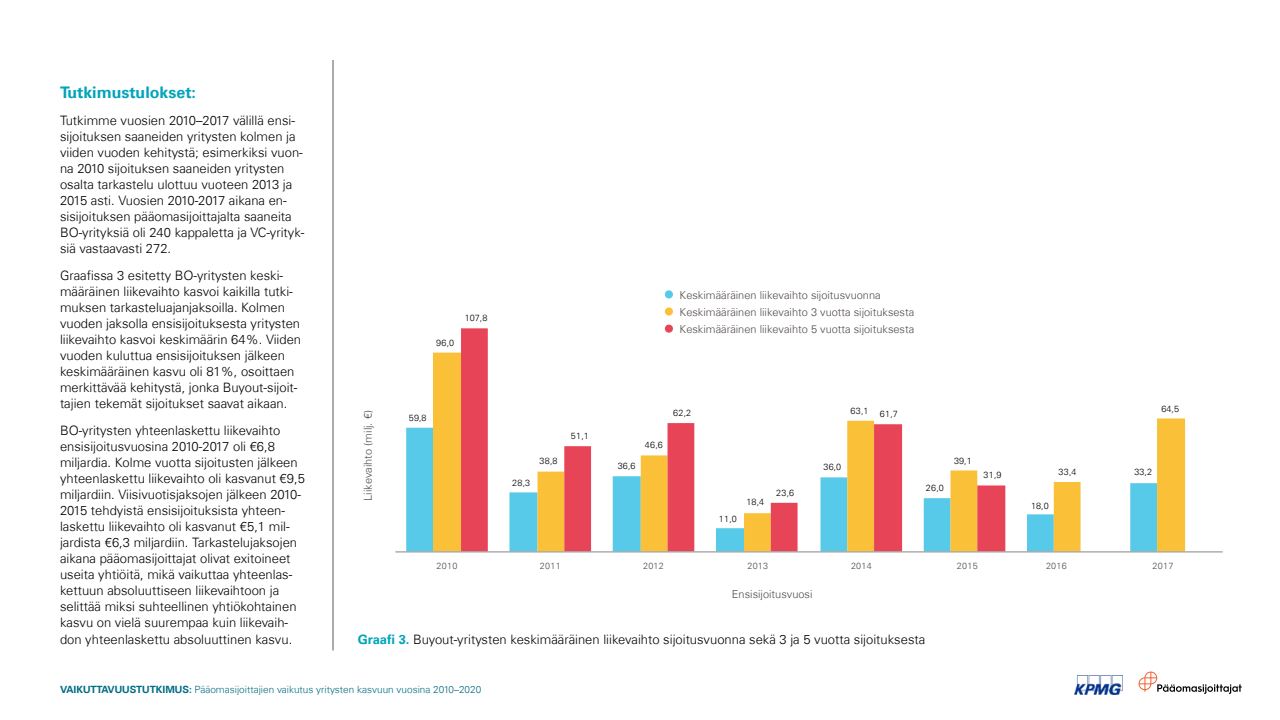
<style>
.page{position:relative;width:1280px;height:720px;background:#fff}
.page>*{position:absolute;margin:0;border:0;box-sizing:border-box;transform-origin:0 0}
.t1{font:700 16px "Universfor KPMG";color:#00a4bb}
.t2{font:300 13px/16px "Universfor KPMG";color:#000}
.t3{font:300 11px/17px "Universfor KPMG";color:#524b48}
.t4{font:300 10px "Universfor KPMG";color:#006c83}
.t5{font:300 9px "Universfor KPMG";letter-spacing:.03em;color:#000}
.t6{font:300 9px "Universfor KPMG";letter-spacing:.03em;color:#524b48}
.s1{font-weight:700;color:#00a4bb}
.s2{font-weight:700}
</style>
<div class="page">
<div style="left:406px;top:428px;width:27px;height:123px;background:#57c9e9"></div>
<svg style="left:433px;top:353px;width:752px;height:198px"></svg>
<svg style="left:461px;top:328px;width:544px;height:223px"></svg>
<hr style="left:395px;top:552px;width:828px;height:1px;background:#858585">
<div style="left:665px;top:290px;width:8px;height:8px;background:#57c9e9;border-radius:50%"></div>
<div style="left:665px;top:307px;width:8px;height:9px;background:#fac038;border-radius:50%"></div>
<div style="left:665px;top:325px;width:8px;height:8px;background:#e84457;border-radius:50%"></div>
<hr style="left:333px;top:60px;width:1px;height:590px;background:#58595b">
<p class="t1" style="left:60px;top:83px;width:138px">Tutkimustulokset:</p>
<p class="t2" style="left:60px;top:113px;width:246px">Tutkimme vuosien 2010–2017 välillä ensi&shy;sijoituksen saaneiden yritysten kolmen ja viiden vuoden kehitystä; esimerkiksi vuon&shy;na 2010 sijoituksen saaneiden yritysten osalta tarkastelu ulottuu vuoteen 2013 ja 2015 asti. Vuosien 2010-2017 aikana en&shy;sisijoituksen pääomasijoittajalta saaneita BO-yrityksiä oli 240 kappaletta ja VC-yrityk&shy;siä vastaavasti 272.</p>
<p class="t2" style="left:60px;top:268px;width:243px">Graafissa 3 esitetty BO-yritysten keski&shy;määräinen liikevaihto kasvoi kaikilla tutki&shy;muksen tarkasteluajanjaksoilla. Kolmen vuoden jaksolla ensisijoituksesta yritysten liikevaihto kasvoi keskimäärin 64%. Viiden vuoden kuluttua ensisijoituksen jälkeen keskimääräinen kasvu oli 81%, osoittaen merkittävää kehitystä, jonka Buyout-sijoit&shy;tajien tekemät sijoitukset saavat aikaan.</p>
<p class="t2" style="left:60px;top:423px;width:246px">BO-yritysten yhteenlaskettu liikevaihto ensisijoitusvuosina 2010-2017 oli €6,8 miljardia. Kolme vuotta sijoitusten jälkeen yhteenlaskettu liikevaihto oli kasvanut €9,5 miljardiin. Viisivuotisjaksojen jälkeen 2010- 2015 tehdyistä ensisijoituksista yhteen&shy;laskettu liikevaihto oli kasvanut €5,1 mil&shy;jardista €6,3 miljardiin. Tarkastelujaksojen aikana pääomasijoittajat olivat exitoineet useita yhtiöitä, mikä vaikuttaa yhteenlas&shy;kettuun absoluuttiseen liikevaihtoon ja selittää miksi suhteellinen yhtiökohtainen kasvu on vielä suurempaa kuin liikevaih&shy;don yhteenlaskettu absoluuttinen kasvu.</p>
<p class="t3" style="left:359px;top:501px;width:92px;rotate:-90deg">Liikevaihto (milj. €)</p>
<p class="t5" style="left:436px;top:338px;width:19px">96,0</p>
<p class="t5" style="left:465px;top:313px;width:24px">107,8</p>
<p class="t5" style="left:409px;top:412px;width:19px">59,8</p>
<p class="t5" style="left:512px;top:477px;width:19px">28,3</p>
<p class="t5" style="left:540px;top:455px;width:19px">38,8</p>
<p class="t5" style="left:571px;top:430px;width:19px">51,1</p>
<p class="t6" style="left:437px;top:561px;width:22px">2010</p>
<p class="t6" style="left:540px;top:561px;width:22px">2011</p>
<p class="t3" style="left:680px;top:287px;width:236px">Keskimääräinen liikevaihto sijoitusvuonna<br>Keskimääräinen liikevaihto 3 vuotta sijoituksesta<br>Keskimääräinen liikevaihto 5 vuotta sijoituksesta</p>
<p class="t5" style="left:618px;top:460px;width:19px">36,6</p>
<p class="t5" style="left:645px;top:439px;width:19px">46,6</p>
<p class="t5" style="left:673px;top:407px;width:19px">62,2</p>
<p class="t6" style="left:643px;top:561px;width:22px">2012</p>
<p class="t5" style="left:719px;top:513px;width:19px">11,0</p>
<p class="t5" style="left:746px;top:496px;width:19px">18,4</p>
<p class="t5" style="left:776px;top:487px;width:19px">23,6</p>
<p class="t5" style="left:851px;top:405px;width:19px">63,1</p>
<p class="t5" style="left:880px;top:408px;width:19px">61,7</p>
<p class="t5" style="left:823px;top:461px;width:19px">36,0</p>
<p class="t5" style="left:926px;top:482px;width:19px">26,0</p>
<p class="t5" style="left:954px;top:455px;width:19px">39,1</p>
<p class="t5" style="left:983px;top:470px;width:19px">31,9</p>
<p class="t5" style="left:1031px;top:500px;width:19px">18,0</p>
<p class="t5" style="left:1058px;top:467px;width:19px">33,4</p>
<p class="t6" style="left:747px;top:561px;width:22px">2013</p>
<p class="t6" style="left:957px;top:561px;width:22px">2015</p>
<p class="t6" style="left:851px;top:561px;width:22px">2014</p>
<p class="t6" style="left:1046px;top:561px;width:22px">2016</p>
<p class="t3" style="left:732px;top:586px;width:82px">Ensisijoitusvuosi</p>
<p class="t2" style="left:358px;top:631px;width:569px"><span class="s1">Graafi 3.</span> Buyout-yritysten keskimääräinen liikevaihto sijoitusvuonna sekä 3 ja 5 vuotta sijoituksesta</p>
<p class="t4" style="left:60px;top:683px;width:423px"><span class="s2">VAIKUTTAVUUSTUTKIMUS:</span> Pääomasijoittajien vaikutus yritysten kasvuun vuosina 2010–2020</p>
<p class="t5" style="left:1162px;top:403px;width:19px">64,5</p>
<p class="t5" style="left:1135px;top:467px;width:19px">33,2</p>
<p class="t6" style="left:1153px;top:561px;width:22px">2017</p>
</div>
